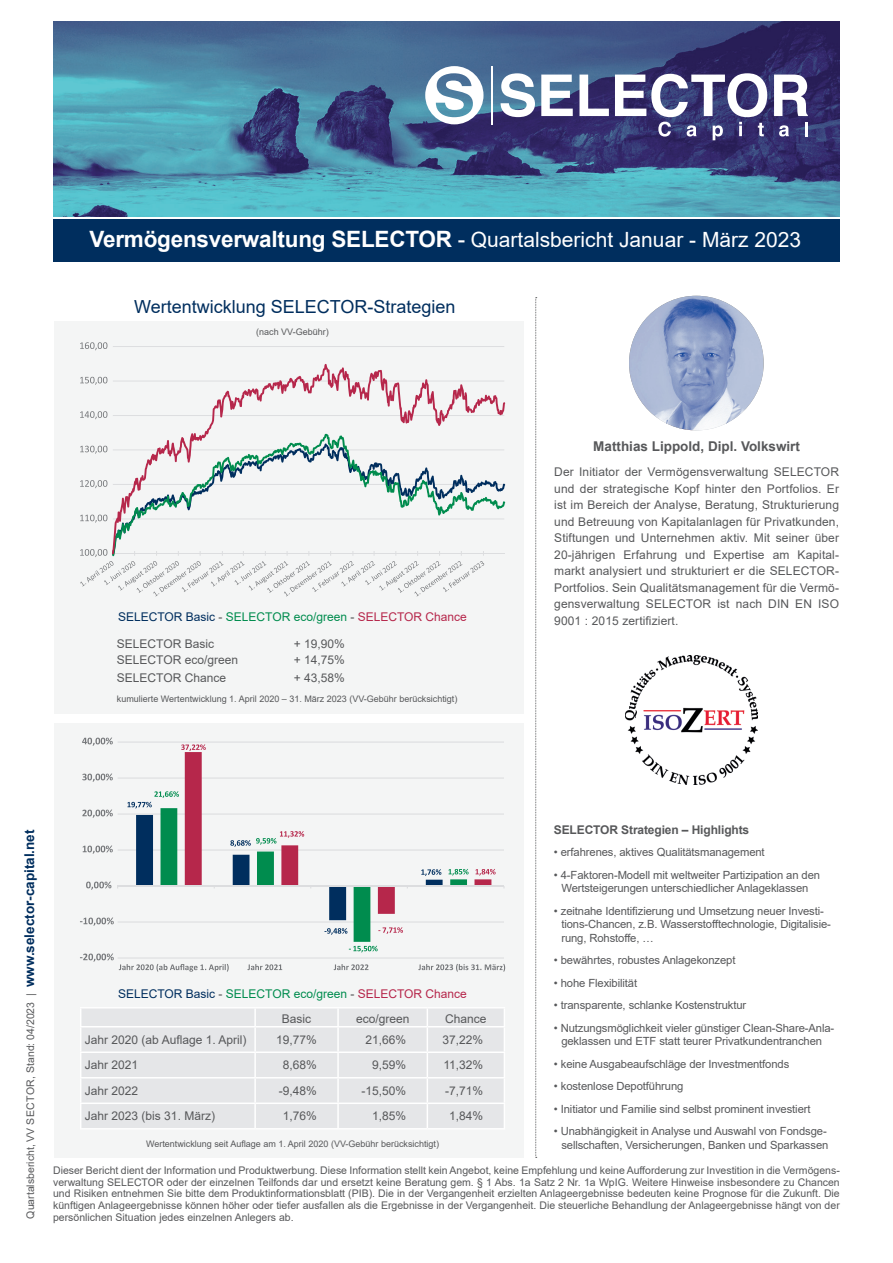
<style>
.page{position:relative;width:893px;height:1263px;background:#fff}
.page>*{position:absolute;margin:0;border:0;box-sizing:border-box;transform-origin:0 0}
.t1{font:21px "Arial";color:#fff}
.t2{font:18px "Arial";color:#002e5e}
.t3{font:700 13.5px "Arial";color:#57585a}
.t4{font:12px/16.5px "Arial";color:#57585a;text-align:justify}
.t5{font:12px "Arial";color:#008c4e}
.t6{font:700 12px "Arial";letter-spacing:-.01em;color:#57585a}
.t7{font:11.25px/13.5px "Arial";letter-spacing:-.01em;color:#57585a;text-align:center}
.t8{font:10.5px/11.7px "Arial";color:#57585a;text-align:justify}
.t9{font:9px "Arial";color:#57585a}
.s1{font-weight:700;font-size:22.5px}
.s2{font-size:22.5px}
.s3{color:#002e5e}
.s4{color:#57585a}
.s5{color:#b6274b}
.s6{font-weight:700;font-size:13.5px;color:#002e5e}
</style>
<div class="page">
<img style="left:53px;top:22px;width:787px;height:194px">
<div style="left:53px;top:220px;width:787px;height:42px;background:#002e5e"></div>
<svg style="left:501px;top:73px;width:34px;height:44px"></svg>
<svg style="left:541px;top:75px;width:32px;height:41px"></svg>
<svg style="left:579px;top:75px;width:30px;height:41px"></svg>
<svg style="left:774px;top:75px;width:34px;height:41px"></svg>
<hr style="left:491px;top:66px;width:2px;height:58px;background:#fff">
<svg style="left:425px;top:66px;width:58px;height:58px"></svg>
<svg style="left:615px;top:73px;width:152px;height:67px"></svg>
<svg style="left:779px;top:125px;width:10px;height:11px"></svg>
<hr style="left:805px;top:122px;width:3px;height:14px;background:#fff">
<div style="left:54px;top:723px;width:469px;height:435px;background:#f4f5f5"></div>
<div style="left:82px;top:1009px;width:421px;height:119px;background:#e5e6e8"></div>
<hr style="left:80px;top:1007px;width:175px;height:1px;background:#fff">
<hr style="left:255px;top:1007px;width:83px;height:1px;background:#fff">
<svg style="left:254px;top:1009px;width:2px;height:17px"></svg>
<hr style="left:338px;top:1007px;width:89px;height:1px;background:#fff">
<svg style="left:337px;top:1009px;width:2px;height:17px"></svg>
<hr style="left:427px;top:1007px;width:78px;height:1px;background:#fff">
<hr style="left:80px;top:1026px;width:175px;height:1px;background:#fff">
<hr style="left:255px;top:1026px;width:83px;height:1px;background:#fff">
<hr style="left:254px;top:1027px;width:2px;height:24px;background:#fff">
<hr style="left:338px;top:1026px;width:89px;height:1px;background:#fff">
<hr style="left:337px;top:1027px;width:2px;height:24px;background:#fff">
<hr style="left:427px;top:1026px;width:78px;height:1px;background:#fff">
<hr style="left:80px;top:1051px;width:175px;height:2px;background:#fff">
<hr style="left:255px;top:1051px;width:83px;height:2px;background:#fff">
<hr style="left:254px;top:1053px;width:2px;height:24px;background:#fff">
<hr style="left:338px;top:1051px;width:89px;height:2px;background:#fff">
<hr style="left:337px;top:1053px;width:2px;height:24px;background:#fff">
<hr style="left:427px;top:1051px;width:78px;height:2px;background:#fff">
<hr style="left:80px;top:1077px;width:175px;height:1px;background:#fff">
<hr style="left:255px;top:1077px;width:83px;height:1px;background:#fff">
<hr style="left:254px;top:1078px;width:2px;height:24px;background:#fff">
<hr style="left:338px;top:1077px;width:89px;height:1px;background:#fff">
<hr style="left:337px;top:1078px;width:2px;height:24px;background:#fff">
<hr style="left:427px;top:1077px;width:78px;height:1px;background:#fff">
<hr style="left:80px;top:1102px;width:175px;height:2px;background:#fff">
<svg style="left:80px;top:1009px;width:1px;height:119px"></svg>
<hr style="left:255px;top:1102px;width:83px;height:2px;background:#fff">
<hr style="left:254px;top:1104px;width:2px;height:24px;background:#fff">
<hr style="left:338px;top:1102px;width:89px;height:2px;background:#fff">
<hr style="left:337px;top:1104px;width:2px;height:24px;background:#fff">
<hr style="left:427px;top:1102px;width:78px;height:2px;background:#fff">
<svg style="left:427px;top:1009px;width:1px;height:119px"></svg>
<svg style="left:504px;top:1009px;width:1px;height:119px"></svg>
<hr style="left:80px;top:1128px;width:175px;height:1px;background:#fff">
<hr style="left:255px;top:1128px;width:83px;height:1px;background:#fff">
<hr style="left:338px;top:1128px;width:89px;height:1px;background:#fff">
<hr style="left:427px;top:1128px;width:78px;height:1px;background:#fff">
<div style="left:54px;top:321px;width:469px;height:392px;background:#f4f5f5"></div>
<svg style="left:535px;top:297px;width:2px;height:861px"></svg>
<img style="left:629px;top:296px;width:135px;height:134px;border-radius:67px">
<img style="left:625px;top:655px;width:132px;height:129px">
<hr style="left:113px;top:346px;width:391px;height:1px;background:#dcdddf">
<svg style="left:113px;top:364px;width:392px;height:79px"></svg>
<svg style="left:80px;top:411px;width:27px;height:8px"></svg>
<svg style="left:80px;top:377px;width:27px;height:8px"></svg>
<svg style="left:80px;top:342px;width:27px;height:8px"></svg>
<svg style="left:80px;top:443px;width:425px;height:153px"></svg>
<hr style="left:118px;top:777px;width:386px;height:2px;background:#dcdddf">
<hr style="left:118px;top:741px;width:386px;height:2px;background:#dcdddf">
<svg style="left:185px;top:752px;width:306px;height:39px"></svg>
<svg style="left:181px;top:744px;width:25px;height:7px"></svg>
<svg style="left:82px;top:773px;width:31px;height:9px"></svg>
<svg style="left:82px;top:737px;width:31px;height:9px"></svg>
<svg style="left:80px;top:791px;width:425px;height:181px"></svg>
<p class="t1" style="left:90px;top:225px;width:713px"><span class="s1">Vermögensverwaltung SELECTOR</span> <span class="s2">-</span> Quartalsbericht Januar - März 2023</p>
<p class="t2" style="left:134px;top:294px;width:323px">Wertentwicklung SELECTOR-Strategien</p>
<p class="t9" style="left:256px;top:326px;width:74px">(nach VV-Gebühr)</p>
<p class="t5" style="left:118px;top:609px;width:350px"><span class="s3">SELECTOR Basic</span> <span class="s4">-</span> SELECTOR eco/green <span class="s4">-</span> <span class="s5">SELECTOR Chance</span></p>
<p class="t4" style="left:117px;top:635px;width:99px">SELECTOR Basic</p>
<p class="t4" style="left:294px;top:635px;width:53px">+ 19,90%</p>
<p class="t4" style="left:117px;top:652px;width:123px">SELECTOR eco/green</p>
<p class="t4" style="left:294px;top:652px;width:53px">+ 14,75%</p>
<p class="t4" style="left:117px;top:670px;width:111px">SELECTOR Chance</p>
<p class="t4" style="left:294px;top:670px;width:53px">+ 43,58%</p>
<p class="t9" style="left:117px;top:692px;width:342px">kumulierte Wertentwicklung 1. April 2020 – 31. März 2023 (VV-Gebühr berücksichtigt)</p>
<p class="t3" style="left:593px;top:436px;width:208px">Matthias Lippold, Dipl. Volkswirt</p>
<p class="t4" style="left:554px;top:463px;width:286px">Der Initiator der Vermögensverwaltung SELECTOR und der strategische Kopf hinter den Portfolios. Er ist im Bereich der Analyse, Beratung, Strukturierung und Betreuung von Kapitalanlagen für Privatkunden, Stiftungen und Unternehmen aktiv. Mit seiner über 20-jährigen Erfahrung und Expertise am Kapital&shy;markt analysiert und strukturiert er die SELECTOR-Portfolios. Sein Qualitätsmanagement für die Vermö&shy;gensverwaltung SELECTOR ist nach DIN EN ISO 9001 : 2015 zertifiziert.</p>
<p class="t8" style="left:25px;top:1219px;width:390px;rotate:-90deg">Quartalsbericht, VV SECTOR, Stand: 04/2023 | <span class="s6">www.selector-capital.net</span></p>
<p class="t6" style="left:554px;top:821px;width:197px">SELECTOR Strategien – Highlights</p>
<p class="t7" style="left:554px;top:845px;width:212px">• erfahrenes, aktives Qualitätsmanagement</p>
<p class="t7" style="left:554px;top:868px;width:268px">• 4-Faktoren-Modell mit weltweiter Partizipation an den<br>Wertsteigerungen unterschiedlicher Anlageklassen</p>
<p class="t7" style="left:561px;top:904px;width:271px;text-align:left;text-indent:-8px">• zeitnahe Identifizierung und Umsetzung neuer Investi&shy;tions-Chancen, z.B. Wasserstofftechnologie, Digitalisie&shy;rung, Rohstoffe, …</p>
<p class="t7" style="left:554px;top:953px;width:183px">• bewährtes, robustes Anlagekonzept</p>
<p class="t7" style="left:554px;top:976px;width:85px">• hohe Flexibilität</p>
<p class="t7" style="left:554px;top:998px;width:194px">• transparente, schlanke Kostenstruktur</p>
<p class="t7" style="left:554px;top:1021px;width:282px">• Nutzungsmöglichkeit vieler günstiger Clean-Share-Anla&shy;geklassen und ETF statt teurer Privatkundentranchen</p>
<p class="t7" style="left:554px;top:1057px;width:237px">• keine Ausgabeaufschläge der Investmentfonds</p>
<p class="t7" style="left:554px;top:1079px;width:131px">• kostenlose Depotführung</p>
<p class="t7" style="left:554px;top:1102px;width:258px">• Initiator und Familie sind selbst prominent investiert</p>
<p class="t7" style="left:554px;top:1124px;width:276px;text-align:right">• Unabhängigkeit in Analyse und Auswahl von Fondsge&shy;sellschaften, Versicherungen, Banken und Sparkassen</p>
<p class="t5" style="left:118px;top:985px;width:350px"><span class="s3">SELECTOR Basic</span> <span class="s4">-</span> SELECTOR eco/green <span class="s4">-</span> <span class="s5">SELECTOR Chance</span></p>
<p class="t4" style="left:282px;top:1010px;width:31px">Basic</p>
<p class="t4" style="left:356px;top:1010px;width:55px">eco/green</p>
<p class="t4" style="left:445px;top:1010px;width:43px">Chance</p>
<p class="t4" style="left:85px;top:1031px;width:163px">Jahr 2020 (ab Auflage 1. April)</p>
<p class="t4" style="left:276px;top:1031px;width:42px">19,77%</p>
<p class="t4" style="left:365px;top:1031px;width:42px">21,66%</p>
<p class="t4" style="left:442px;top:1031px;width:42px">37,22%</p>
<p class="t4" style="left:85px;top:1057px;width:55px">Jahr 2021</p>
<p class="t4" style="left:283px;top:1057px;width:36px">8,68%</p>
<p class="t4" style="left:372px;top:1057px;width:36px">9,59%</p>
<p class="t4" style="left:443px;top:1057px;width:41px">11,32%</p>
<p class="t4" style="left:85px;top:1082px;width:55px">Jahr 2022</p>
<p class="t4" style="left:279px;top:1082px;width:40px">-9,48%</p>
<p class="t4" style="left:361px;top:1082px;width:46px">-15,50%</p>
<p class="t4" style="left:445px;top:1082px;width:40px">-7,71%</p>
<p class="t4" style="left:85px;top:1108px;width:132px">Jahr 2023 (bis 31. März)</p>
<p class="t4" style="left:283px;top:1108px;width:36px">1,76%</p>
<p class="t4" style="left:372px;top:1108px;width:36px">1,85%</p>
<p class="t4" style="left:449px;top:1108px;width:36px">1,84%</p>
<p class="t9" style="left:146px;top:1138px;width:294px">Wertentwicklung seit Auflage am 1. April 2020 (VV-Gebühr berücksichtigt)</p>
<p class="t8" style="left:53px;top:1164px;width:788px">Dieser Bericht dient der Information und Produktwerbung. Diese Information stellt kein Angebot, keine Empfehlung und keine Aufforderung zur Investition in die Vermögens&shy;verwaltung SELECTOR oder der einzelnen Teilfonds dar und ersetzt keine Beratung gem. § 1 Abs. 1a Satz 2 Nr. 1a WpIG. Weitere Hinweise insbesondere zu Chancen und Risiken entnehmen Sie bitte dem Produktinformationsblatt (PIB). Die in der Vergangenheit erzielten Anlageergebnisse bedeuten keine Prognose für die Zukunft. Die künftigen Anlageergebnisse können höher oder tiefer ausfallen als die Ergebnisse in der Vergangenheit. Die steuerliche Behandlung der Anlageergebnisse hängt von der persönlichen Situation jedes einzelnen Anlegers ab.</p>
</div>
